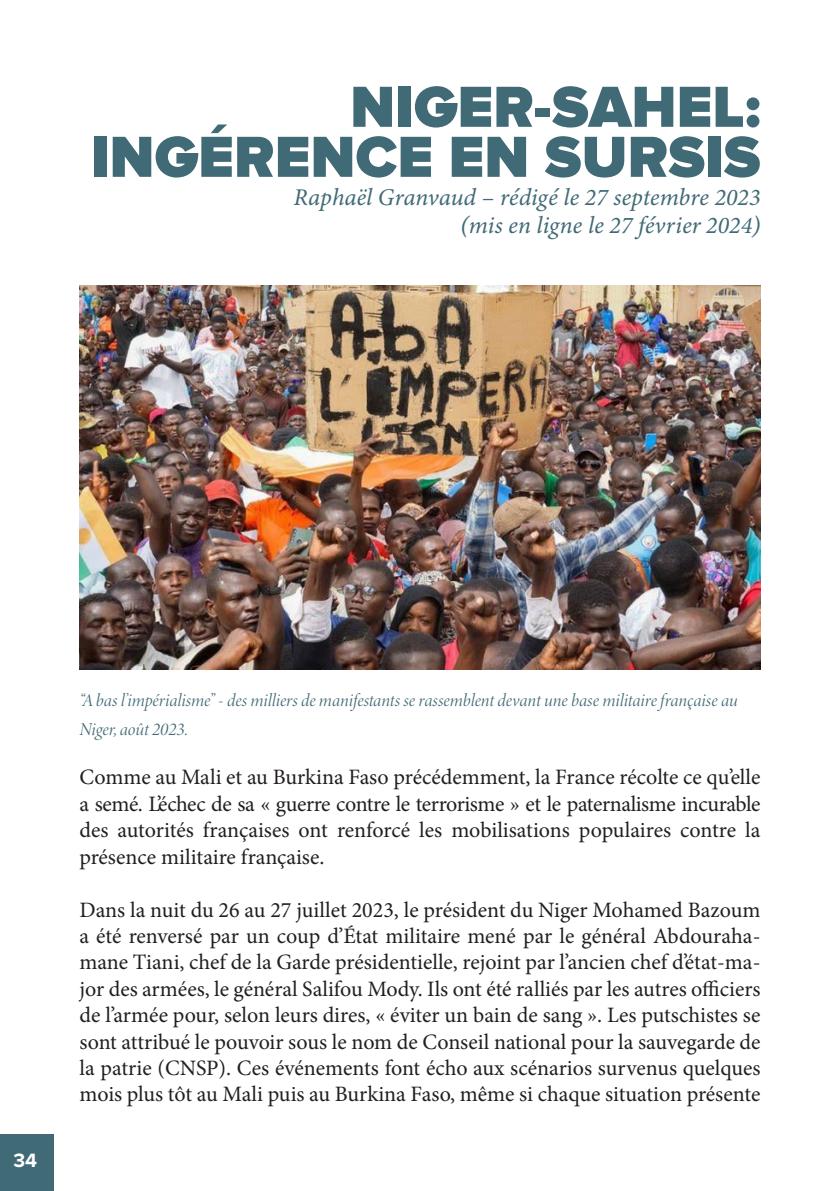
<style>
.page{position:relative;width:840px;height:1191px;background:#fff}
.page>*{position:absolute;margin:0;border:0;box-sizing:border-box;transform-origin:0 0}
.t1{font:900 60px "Proxima Nova A";color:#406a76}
.t2{font:italic 24px "Minion Variable Concept";color:#406a76}
.t3{font:22px/26.4px "Minion Pro";letter-spacing:-.005em;color:#231f20;text-align:justify}
.t4{font:700 20px "Proxima Nova A";color:#fff}
.Body{font:italic 18px/28.8px "Minion Variable Concept";letter-spacing:-.05em;color:#406a76}
</style>
<div class="page">
<div style="left:0;top:1134px;width:53px;height:57px;background:#406a76"></div>
<img style="left:79px;top:285px;width:681px;height:384px">
<p class="t1" style="left:350px;top:72px;width:411px">NIGER-SAHEL:</p>
<p class="t1" style="left:91px;top:122px;width:670px">INGÉRENCE EN SURSIS</p>
<p class="t2" style="left:293px;top:180px;width:468px">Raphaël Granvaud – rédigé le 27 septembre 2023</p>
<p class="t2" style="left:460px;top:208px;width:301px">(mis en ligne le 27 février 2024)</p>
<p class="t4" style="left:14px;top:1148px;width:25px">34</p>
<p class="Body" style="left:79px;top:685px;width:660px">“A bas l’impérialisme” - des milliers de manifestants se rassemblent devant une base militaire française au<br>Niger, août 2023.</p>
<p class="t3" style="left:79px;top:764px;width:682px">Comme au Mali et au Burkina Faso précédemment, la France récolte ce qu’elle a semé. L’échec de sa « guerre contre le terrorisme » et le paternalisme incurable des autorités françaises ont renforcé les mobilisations populaires contre la présence militaire française.</p>
<p class="t3" style="left:79px;top:896px;width:682px">Dans la nuit du 26 au 27 juillet 2023, le président du Niger Mohamed Bazoum a été renversé par un coup d’État militaire mené par le général Abdouraha&shy;mane Tiani, chef de la Garde présidentielle, rejoint par l’ancien chef d’état-ma&shy;jor des armées, le général Salifou Mody. Ils ont été ralliés par les autres officiers de l’armée pour, selon leurs dires, « éviter un bain de sang ». Les putschistes se sont attribué le pouvoir sous le nom de Conseil national pour la sauvegarde de la patrie (CNSP). Ces événements font écho aux scénarios survenus quelques mois plus tôt au Mali puis au Burkina Faso, même si chaque situation présente</p>
</div>
